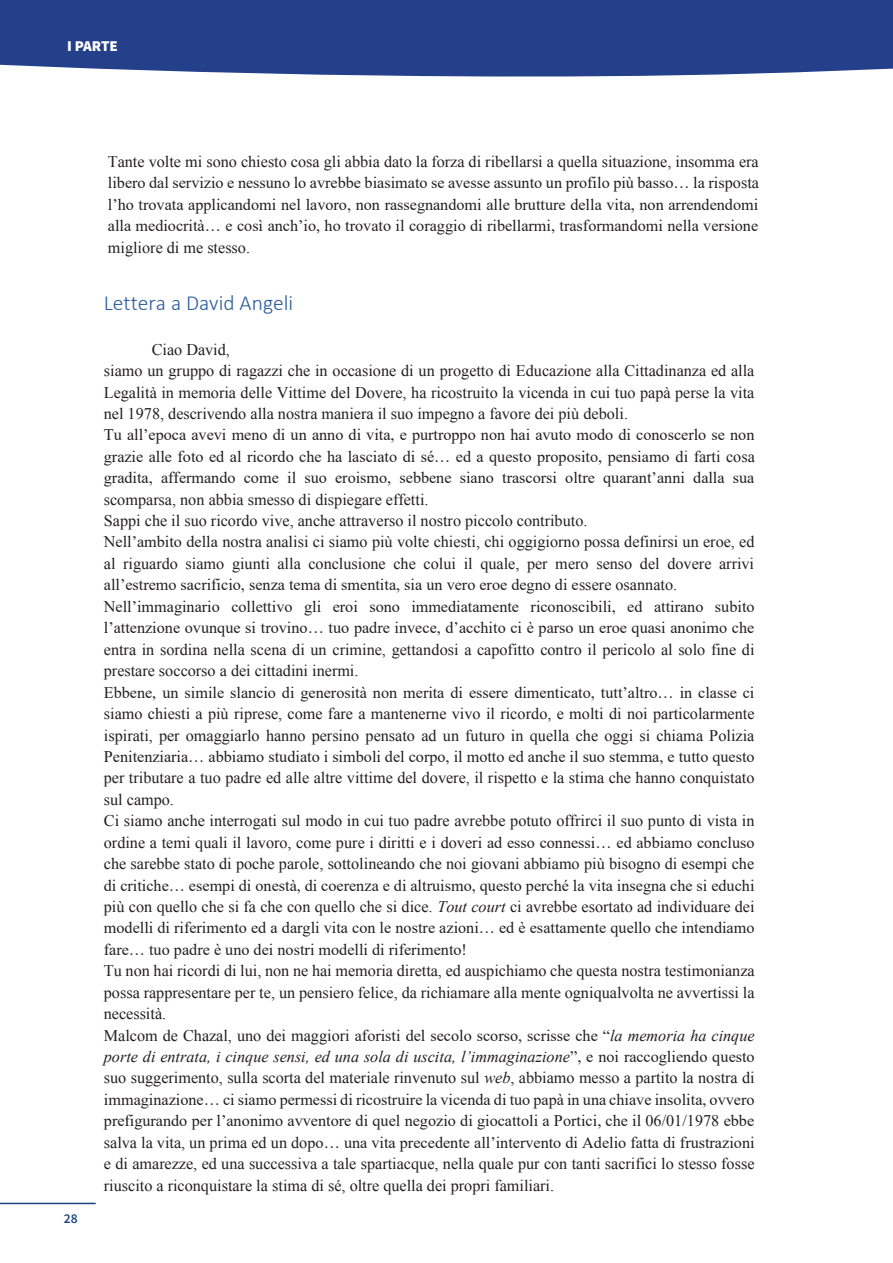
<style>
.page{position:relative;width:893px;height:1263px;background:#fff}
.page>*{position:absolute;margin:0;border:0;box-sizing:border-box;transform-origin:0 0}
.t1{font:300 21.6px "Calibri";color:#2c5c9d}
.t2{font:16.2px/21.5px "Times New Roman";color:#231f20;text-align:justify}
.t3{font:900 15px "Source Sans Pro";letter-spacing:-.01em;color:#fff}
.t4{font:14.85px "Calibri";color:#231f20}
.t5{font:600 13.5px "Source Sans Pro";color:#1c4283}
.s1{font-style:italic}
</style>
<div class="page">
<hr style="left:0;top:1203px;width:96px;height:1px;background:#1c4283">
<div style="left:0;top:0;width:893px;height:77px;background:#24408a"></div>
<p class="t3" style="left:67px;top:35px;width:52px">I PARTE</p>
<p class="t5" style="left:64px;top:1209px;width:15px">28</p>
<p class="t2" style="left:108px;top:150px;width:653px">Tante volte mi sono chiesto cosa gli abbia dato la forza di ribellarsi a quella situazione, insomma era libero dal servizio e nessuno lo avrebbe biasimato se avesse assunto un profilo più basso… la risposta l’ho trovata applicandomi nel lavoro, non rassegnandomi alle brutture della vita, non arrendendomi alla mediocrità… e così anch’io, ho trovato il coraggio di ribellarmi, trasformandomi nella versione migliore di me stesso.</p>
<h1 class="t1" style="left:104px;top:290px;width:191px">Lettera a David Angeli</h1>
<p class="t2" style="left:104px;top:338px;width:652px;text-align:left;text-indent:48px">Ciao David,<br>siamo un gruppo di ragazzi che in occasione di un progetto di Educazione alla Cittadinanza ed alla Legalità in memoria delle Vittime del Dovere, ha ricostruito la vicenda in cui tuo papà perse la vita nel 1978, descrivendo alla nostra maniera il suo impegno a favore dei più deboli.<br>Tu all’epoca avevi meno di un anno di vita, e purtroppo non hai avuto modo di conoscerlo se non grazie alle foto ed al ricordo che ha lasciato di sé… ed a questo proposito, pensiamo di farti cosa gradita, affermando come il suo eroismo, sebbene siano trascorsi oltre quarant’anni dalla sua scomparsa, non abbia smesso di dispiegare effetti.<br>Sappi che il suo ricordo vive, anche attraverso il nostro piccolo contributo.<br>Nell’ambito della nostra analisi ci siamo più volte chiesti, chi oggigiorno possa definirsi un eroe, ed al riguardo siamo giunti alla conclusione che colui il quale, per mero senso del dovere arrivi all’estremo sacrificio, senza tema di smentita, sia un vero eroe degno di essere osannato.<br>Nell’immaginario collettivo gli eroi sono immediatamente riconoscibili, ed attirano subito l’attenzione ovunque si trovino… tuo padre invece, d’acchito ci è parso un eroe quasi anonimo che entra in sordina nella scena di un crimine, gettandosi a capofitto contro il pericolo al solo fine di prestare soccorso a dei cittadini inermi.<br>Ebbene, un simile slancio di generosità non merita di essere dimenticato, tutt’altro… in classe ci siamo chiesti a più riprese, come fare a mantenerne vivo il ricordo, e molti di noi particolarmente ispirati, per omaggiarlo hanno persino pensato ad un futuro in quella che oggi si chiama Polizia Penitenziaria… abbiamo studiato i simboli del corpo, il motto ed anche il suo stemma, e tutto questo per tributare a tuo padre ed alle altre vittime del dovere, il rispetto e la stima che hanno conquistato sul campo.<br>Ci siamo anche interrogati sul modo in cui tuo padre avrebbe potuto offrirci il suo punto di vista in ordine a temi quali il lavoro, come pure i diritti e i doveri ad esso connessi… ed abbiamo concluso che sarebbe stato di poche parole, sottolineando che noi giovani abbiamo più bisogno di esempi che di critiche… esempi di onestà, di coerenza e di altruismo, questo perché la vita insegna che si educhi più con quello che si fa che con quello che si dice. <span class="s1">Tout court</span> ci avrebbe esortato ad individuare dei modelli di riferimento ed a dargli vita con le nostre azioni… ed è esattamente quello che intendiamo fare… tuo padre è uno dei nostri modelli di riferimento!<br>Tu non hai ricordi di lui, non ne hai memoria diretta, ed auspichiamo che questa nostra testimonianza possa rappresentare per te, un pensiero felice, da richiamare alla mente ogniqualvolta ne avvertissi la necessità.<br>Malcom de Chazal, uno dei maggiori aforisti del secolo scorso, scrisse che “<span class="s1">la memoria ha cinque porte di entrata, i cinque sensi, ed una sola di uscita, l’immaginazione</span>”, e noi raccogliendo questo suo suggerimento, sulla scorta del materiale rinvenuto sul <span class="s1">web</span>, abbiamo messo a partito la nostra di immaginazione… ci siamo permessi di ricostruire la vicenda di tuo papà in una chiave insolita, ovvero prefigurando per l’anonimo avventore di quel negozio di giocattoli a Portici, che il 06/01/1978 ebbe salva la vita, un prima ed un dopo… una vita precedente all’intervento di Adelio fatta di frustrazioni e di amarezze, ed una successiva a tale spartiacque, nella quale pur con tanti sacrifici lo stesso fosse riuscito a riconquistare la stima di sé, oltre quella dei propri familiari.</p>
<p class="t4" style="left:751px;top:1108px;width:9px">6</p>
</div>
